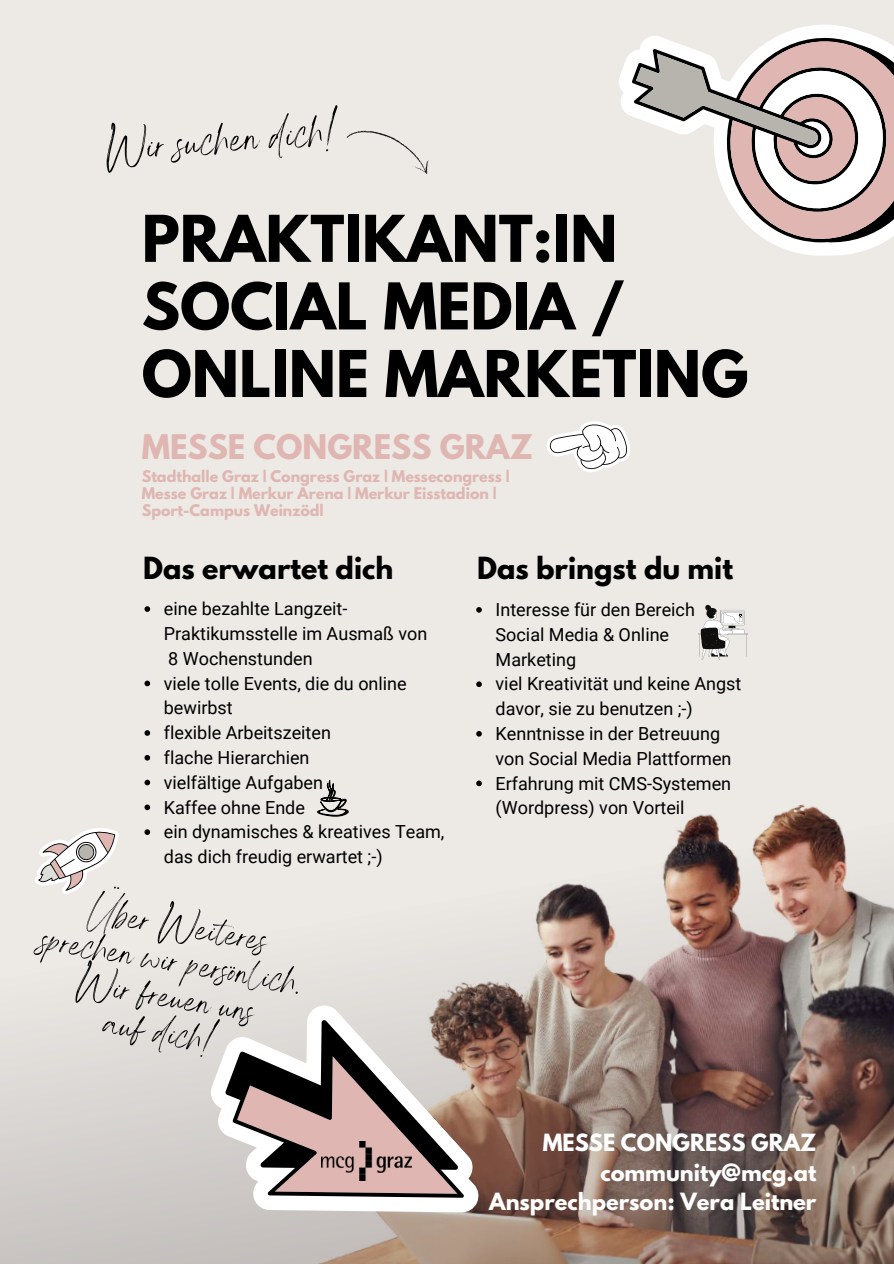
<style>
.page{position:relative;width:894px;height:1264px;background:#fff}
.page>*{position:absolute;margin:0;border:0;box-sizing:border-box;transform-origin:0 0}
.t1{font:700 57px/67.5px "League Spartan";color:#000}
.t2{font:54.15px "Angella White";color:#000}
.t3{font:48.15px/72.3px "Angella White";color:#000}
.t4{font:700 30px "League Spartan";color:#dfb6b1}
.t5{font:700 27px "League Spartan";color:#000}
.t6{font:700 21px/29.2px "League Spartan";color:#fff;text-align:right}
.t7{font:18px/24.8px "Roboto";color:#000}
.t8{font:700 14.25px/17px "League Spartan";color:#dfb6b1}
</style>
<div class="page">
<div style="left:0;top:0;width:893px;height:1263px;background:#edeae6"></div>
<img style="left:0;top:804px;width:893px;height:459px">
<svg style="left:346px;top:130px;width:83px;height:44px"></svg>
<svg style="left:163px;top:974px;width:334px;height:289px"></svg>
<svg style="left:185px;top:995px;width:290px;height:268px;background:#b9aea9"></svg>
<svg style="left:619px;top:25px;width:259px;height:231px"></svg>
<svg style="left:631px;top:37px;width:254px;height:208px"></svg>
<svg style="left:636px;top:41px;width:257px;height:201px"></svg>
<svg style="left:547px;top:421px;width:83px;height:51px"></svg>
<svg style="left:28px;top:807px;width:94px;height:98px"></svg>
<svg style="left:144px;top:606px;width:6px;height:6px"></svg>
<svg style="left:144px;top:680px;width:6px;height:6px"></svg>
<svg style="left:144px;top:730px;width:6px;height:5px"></svg>
<svg style="left:144px;top:755px;width:6px;height:5px"></svg>
<svg style="left:144px;top:779px;width:6px;height:6px"></svg>
<svg style="left:144px;top:804px;width:6px;height:6px"></svg>
<svg style="left:144px;top:829px;width:6px;height:6px"></svg>
<svg style="left:309px;top:780px;width:40px;height:39px"></svg>
<svg style="left:476px;top:607px;width:5px;height:5px"></svg>
<svg style="left:476px;top:681px;width:5px;height:6px"></svg>
<svg style="left:476px;top:731px;width:5px;height:5px"></svg>
<svg style="left:476px;top:780px;width:5px;height:6px"></svg>
<svg style="left:698px;top:604px;width:49px;height:55px"></svg>
<img style="left:321px;top:1141px;width:90px;height:38px">
<h2 class="t2" style="left:102px;top:116px;width:236px;rotate:-5deg">Wir suchen dich!</h2>
<h1 class="t1" style="left:142px;top:212px;width:608px">PRAKTIKANT:IN<br>SOCIAL MEDIA /<br>ONLINE MARKETING</h1>
<h3 class="t4" style="left:142px;top:432px;width:392px">MESSE CONGRESS GRAZ</h3>
<p class="t8" style="left:142px;top:469px;width:369px">Stadthalle Graz | Congress Graz | Messecongress |<br>Messe Graz | Merkur Arena | Merkur Eisstadion |<br>Sport-Campus Weinzödl</p>
<h3 class="t5" style="left:143px;top:554px;width:252px">Das erwartet dich</h3>
<p class="t7" style="left:164px;top:596px;width:282px">eine bezahlte Langzeit-<br>Praktikumsstelle im Ausmaß von<br>8 Wochenstunden<br>viele tolle Events, die du online bewirbst<br>flexible Arbeitszeiten<br>flache Hierarchien<br>vielfältige Aufgaben<br>Kaffee ohne Ende<br>ein dynamisches &amp; kreatives Team, das dich freudig erwartet ;-)</p>
<h3 class="t3" style="left:95px;top:874px;width:183px;rotate:10deg">Über Weiteres<br>Wir freuen uns</h3>
<h3 class="t3" style="left:49px;top:903px;width:265px;rotate:10deg">sprechen wir persönlich.</h3>
<h3 class="t3" style="left:111px;top:987px;width:114px;rotate:10deg">auf dich!</h3>
<h3 class="t5" style="left:477px;top:554px;width:257px">Das bringst du mit</h3>
<p class="t7" style="left:495px;top:597px;width:247px">Interesse für den Bereich<br>Social Media &amp; Online<br>Marketing<br>viel Kreativität und keine Angst davor, sie zu benutzen ;-)<br>Kenntnisse in der Betreuung von Social Media Plattformen<br>Erfahrung mit CMS-Systemen (Wordpress) von Vorteil</p>
<p class="t6" style="left:489px;top:1130px;width:328px">MESSE CONGRESS GRAZ community@mcg.at<br>Ansprechperson: Vera Leitner</p>
</div>
